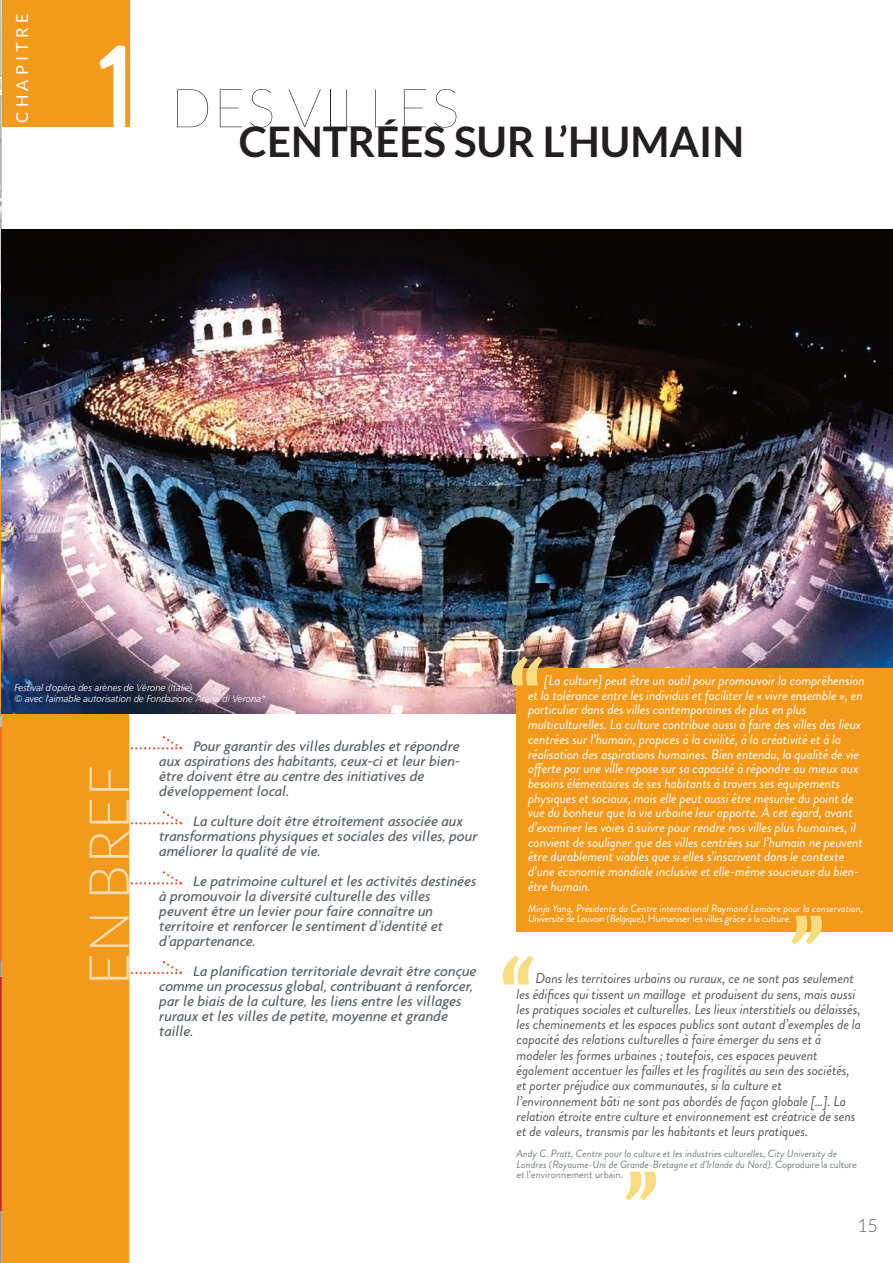
<style>
.page{position:relative;width:893px;height:1263px;background:#fff}
.page>*{position:absolute;margin:0;border:0;box-sizing:border-box;transform-origin:0 0}
.t1{font:500 120px "Brandon Grotesque";color:#fff}
.t2{font:300 55.5px "Lato";color:#f9ddae}
.t3{font:100 54px "Lato";letter-spacing:.025em;color:#231f20}
.t4{font:700 42px "Lato";color:#231f20}
.t5{font:300 18px "Lato";color:#5a6267}
.t6{font:16.5px "Lato";letter-spacing:.25em;color:#fff}
.t7{font:italic 500 15px/15px "Agenda";color:#5a6267}
.t8{font:italic 14.25px/15.3px "Brandon Grotesque";letter-spacing:-.01em;color:#57585a}
.t9{font:14.25px "Lato";letter-spacing:.25em;color:#fff}
.t10{font:italic 13.95px/14.7px "Brandon Grotesque";letter-spacing:-.01em;color:#fff}
.t11{font:italic 10.5px/10.5px "Brandon Grotesque";color:#767e83}
.t12{font:italic 10.5px/10.5px "Brandon Grotesque";color:#fff}
.t13{font:9.75px/10.5px "Humanist 777 BT Light Italic B";letter-spacing:-.01em;color:#fff}
.s1{font-style:normal}
</style>
<div class="page">
<img style="left:0;top:1px;width:2px;height:1261px">
<hr style="left:0;top:476px;width:2px;height:234px;background:#f3991b">
<hr style="left:0;top:727px;width:2px;height:234px;background:#e86c22">
<hr style="left:0;top:977px;width:2px;height:234px;background:#c02729">
<img style="left:0;top:229px;width:2px;height:247px">
<svg style="left:129px;top:734px;width:53px;height:16px"></svg>
<svg style="left:129px;top:809px;width:53px;height:16px"></svg>
<svg style="left:129px;top:869px;width:53px;height:16px"></svg>
<svg style="left:129px;top:959px;width:53px;height:15px"></svg>
<div style="left:2px;top:671px;width:127px;height:592px;background:#f3991b"></div>
<div style="left:2px;top:0;width:127px;height:127px;background:#f3991b"></div>
<img style="left:2px;top:229px;width:891px;height:485px">
<div style="left:516px;top:669px;width:377px;height:263px;background:#f3991b"></div>
<svg style="left:791px;top:916px;width:31px;height:29px"></svg>
<svg style="left:511px;top:656px;width:31px;height:29px"></svg>
<svg style="left:625px;top:1172px;width:31px;height:29px"></svg>
<svg style="left:503px;top:955px;width:30px;height:29px"></svg>
<p class="t6" style="left:13px;top:123px;width:110px;rotate:-90deg">CHAPITRE</p>
<p class="t9" style="left:14px;top:123px;width:88px;rotate:-90deg">CHAPTER</p>
<h1 class="t1" style="left:96px;top:43px;width:43px">1</h1>
<h3 class="t3" style="left:171px;top:77px;width:290px">DES VILLES</h3>
<h3 class="t4" style="left:239px;top:118px;width:507px">CENTRÉES SUR L’HUMAIN</h3>
<p class="t13" style="left:15px;top:684px;width:253px">Festival d'opéra des arènes de Vérone (Italie)<br>© avec l'aimable autorisation de Fondazione Arena di Verona*</p>
<p class="t7" style="left:159px;top:738px;width:302px;text-indent:34px">Pour garantir des villes durables et répondre aux aspirations des habitants, ceux-ci et leur bien&shy;être doivent être au centre des initiatives de développement local.</p>
<p class="t7" style="left:159px;top:813px;width:320px;text-indent:34px">La culture doit être étroitement associée aux transformations physiques et sociales des villes, pour améliorer la qualité de vie.</p>
<p class="t7" style="left:159px;top:873px;width:319px;text-indent:34px">Le patrimoine culturel et les activités destinées à promouvoir la diversité culturelle des villes peuvent être un levier pour faire connaître un territoire et renforcer le sentiment d’identité et d’appartenance.</p>
<p class="t7" style="left:159px;top:963px;width:319px;text-indent:34px">La planification territoriale devrait être conçue comme un processus global, contribuant à renforcer, par le biais de la culture, les liens entre les villages ruraux et les villes de petite, moyenne et grande taille.</p>
<h2 class="t2" style="left:77px;top:985px;width:222px;rotate:-90deg">EN BREF</h2>
<p class="t10" style="left:528px;top:675px;width:338px;text-indent:16px">[La culture] peut être un outil pour promouvoir la compréhension et la tolérance entre les individus et faciliter le « vivre ensemble », en particulier dans des villes contemporaines de plus en plus multiculturelles. La culture contribue aussi à faire des villes des lieux centrées sur l’humain, propices à la civilité, à la créativité et à la réalisation des aspirations humaines. Bien entendu, la qualité de vie offerte par une ville repose sur sa capacité à répondre au mieux aux besoins élémentaires de ses habitants à travers ses équipements physiques et sociaux, mais elle peut aussi être mesurée du point de vue du bonheur que la vie urbaine leur apporte. À cet égard, avant d’examiner les voies à suivre pour rendre nos villes plus humaines, il convient de souligner que des villes centrées sur l’humain ne peuvent être durablement viables que si elles s’inscrivent dans le contexte d’une économie mondiale inclusive et elle-même soucieuse du bien&shy;être humain.</p>
<p class="t12" style="left:528px;top:904px;width:337px">Minja Yang, Présidente du Centre international Raymond Lemaire pour la conservation,<br>Université de Louvain (Belgique), <span class="s1">Humaniser les villes grâce à la culture.</span></p>
<p class="t8" style="left:516px;top:973px;width:346px;text-indent:19px">Dans les territoires urbains ou ruraux, ce ne sont pas seulement les édifices qui tissent un maillage et produisent du sens, mais aussi les pratiques sociales et culturelles. Les lieux interstitiels ou délaissés, les cheminements et les espaces publics sont autant d’exemples de la capacité des relations culturelles à faire émerger du sens et à modeler les formes urbaines ; toutefois, ces espaces peuvent également accentuer les failles et les fragilités au sein des sociétés, et porter préjudice aux communautés, si la culture et l’environnement bâti ne sont pas abordés de façon globale […]. La relation étroite entre culture et environnement est créatrice de sens et de valeurs, transmis par les habitants et leurs pratiques.</p>
<p class="t11" style="left:516px;top:1150px;width:342px">Andy C. Pratt, Centre pour la culture et les industries culturelles, City University de<br>Londres (Royaume-Uni de Grande-Bretagne et d'Irlande du Nord). <span class="s1">Coproduire la culture et l’environnement urbain.</span></p>
<p class="t5" style="left:857px;top:1216px;width:22px">15</p>
</div>
